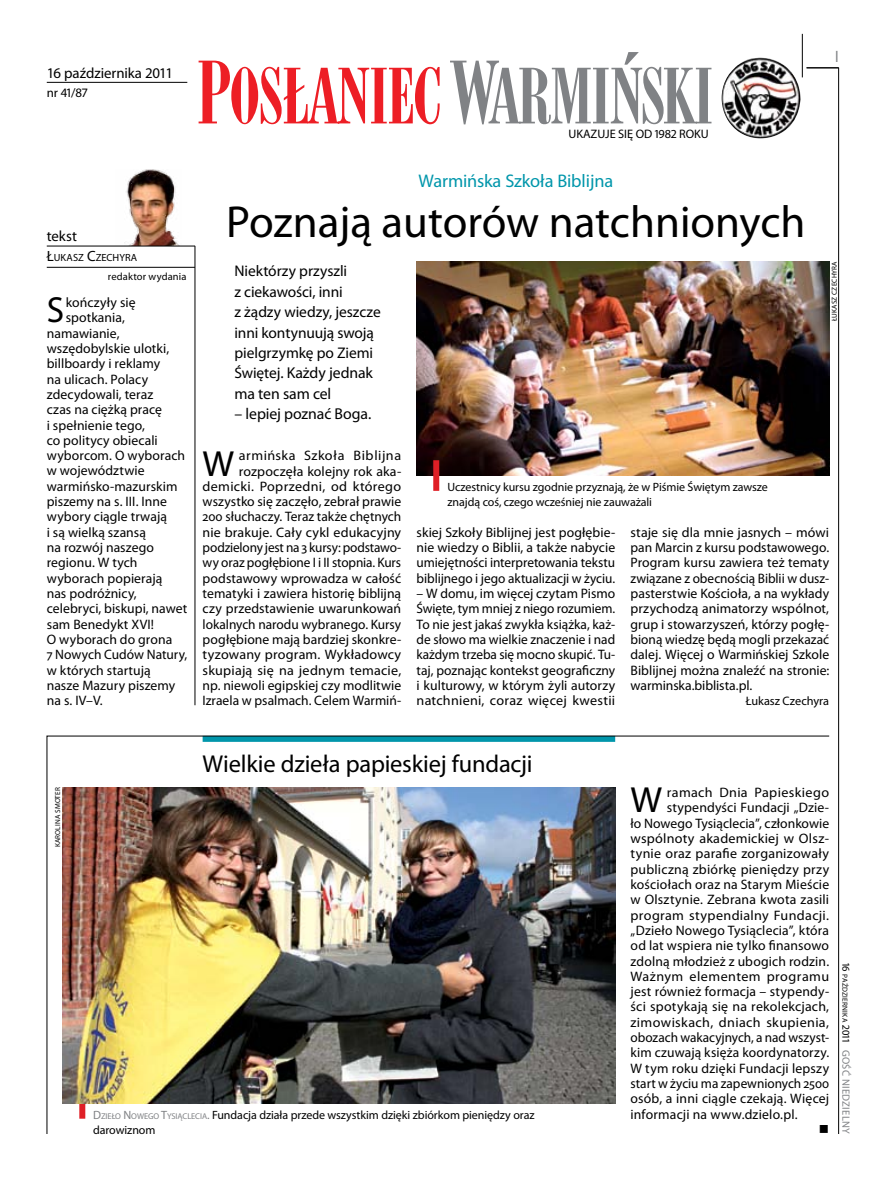
<style>
.page{position:relative;width:893px;height:1191px;background:#fff}
.page>*{position:absolute;margin:0;border:0;box-sizing:border-box;transform-origin:0 0}
.t1{font:45px "Myriad Pro";color:#000}
.t2{font:36.45px "Myriad Pro";color:#000}
.t3{font:24.45px "Myriad Pro";letter-spacing:-.01em;color:#000}
.t4{font:18.3px "Myriad Pro";letter-spacing:-.01em;color:#0096ab}
.t5{font:16.5px "Myriad Pro";color:#808285;scale:.9 1}
.t6{font:15.75px/20.4px "Myriad Pro";letter-spacing:-.005em;color:#000}
.t7{font:15.45px/20.4px "Myriad Pro";letter-spacing:-.005em;color:#000}
.t8{font:14.85px "Myriad Pro";color:#000}
.t9{font:13.65px/15.3px "Myriad Pro";letter-spacing:.005em;color:#000;text-align:justify}
.t10{font:13.65px "Myriad Pro";letter-spacing:.025em;color:#000}
.t11{font:13.65px "Myriad Pro";letter-spacing:.03em;color:#000}
.t12{font:13.65px "Wingdings";color:#000}
.t13{font:12.9px "Myriad Pro";color:#000}
.t14{font:12.3px "Myriad Pro";letter-spacing:-.005em;color:#000}
.t15{font:12px/15.3px "Myriad Pro";letter-spacing:-.005em;color:#000}
.t16{font:10.5px "Myriad Pro";letter-spacing:.01em;color:#000}
.t17{font:10.5px "Myriad Pro";letter-spacing:.03em;color:#808285}
.t18{font:10.35px "Myriad Pro";letter-spacing:.005em;color:#000}
.t19{font:7.35px "Myriad Pro";letter-spacing:.035em;color:#000}
.t20{font:7.2px "Myriad Pro";letter-spacing:.02em;color:#000}
.s1{font-size:14.85px}
.s2{font-size:15.45px}
.s3{color:#808285}
.s4{font-size:8.4px;color:#808285}
.s5{font-size:10.5px}
</style>
<div class="page">
<hr style="left:838px;top:68px;width:1px;height:1066px;background:#000">
<hr style="left:802px;top:34px;width:1px;height:43px;background:#000">
<svg style="left:47px;top:735px;width:783px;height:399px"></svg>
<hr style="left:806px;top:68px;width:33px;height:1px;background:#000">
<svg style="left:450px;top:52px;width:261px;height:72px"></svg>
<svg style="left:199px;top:61px;width:241px;height:63px"></svg>
<img style="left:722px;top:58px;width:80px;height:81px">
<hr style="left:195px;top:246px;width:1px;height:459px;background:#000">
<img style="left:115px;top:169px;width:66px;height:77px">
<hr style="left:47px;top:246px;width:148px;height:1px;background:#000">
<hr style="left:47px;top:267px;width:148px;height:1px;background:#000">
<hr style="left:47px;top:82px;width:140px;height:1px;background:#000">
<div style="left:79px;top:1088px;width:6px;height:30px;background:#df1f26"></div>
<img style="left:62px;top:787px;width:553px;height:316px">
<img style="left:416px;top:261px;width:413px;height:214px">
<div style="left:433px;top:460px;width:6px;height:31px;background:#df1f26"></div>
<p class="t8" style="left:47px;top:63px;width:128px">16 października 2011</p>
<p class="t13" style="left:47px;top:85px;width:42px">nr 41/87</p>
<p class="t8" style="left:47px;top:227px;width:32px">tekst</p>
<p class="t18" style="left:47px;top:251px;width:92px"><span class="s1">Ł</span>UKASZ <span class="s1">C</span>ZECHYRA</p>
<p class="t16" style="left:108px;top:270px;width:80px">redaktor wydania</p>
<h2 class="t2" style="left:47px;top:288px;width:19px">S</h2>
<p class="t9" style="left:66px;top:295px;width:71px">kończyły się</p>
<p class="t9" style="left:66px;top:310px;width:61px">spotkania,</p>
<p class="t9" style="left:47px;top:325px;width:74px">namawianie,</p>
<p class="t9" style="left:47px;top:340px;width:124px">wszędobylskie ulotki,</p>
<p class="t9" style="left:47px;top:356px;width:115px">billboardy i reklamy</p>
<p class="t9" style="left:47px;top:371px;width:103px">na ulicach. Polacy</p>
<p class="t9" style="left:47px;top:386px;width:108px">zdecydowali, teraz</p>
<p class="t9" style="left:47px;top:402px;width:117px">czas na ciężką pracę</p>
<p class="t9" style="left:47px;top:417px;width:100px">i spełnienie tego,</p>
<p class="t9" style="left:47px;top:432px;width:113px">co politycy obiecali</p>
<p class="t9" style="left:47px;top:448px;width:140px">wyborcom. O wyborach</p>
<p class="t9" style="left:47px;top:463px;width:99px">w województwie</p>
<p class="t9" style="left:47px;top:478px;width:132px">warmińsko-mazurskim</p>
<p class="t9" style="left:47px;top:493px;width:122px">piszemy na s. III. Inne</p>
<p class="t9" style="left:47px;top:509px;width:122px">wybory ciągle trwają</p>
<p class="t9" style="left:47px;top:524px;width:101px">i są wielką szansą</p>
<p class="t9" style="left:47px;top:539px;width:109px">na rozwój naszego</p>
<p class="t9" style="left:47px;top:555px;width:92px">regionu. W tych</p>
<p class="t9" style="left:47px;top:570px;width:117px">wyborach popierają</p>
<p class="t9" style="left:47px;top:585px;width:92px">nas podróżnicy,</p>
<p class="t9" style="left:47px;top:601px;width:142px">celebryci, biskupi, nawet</p>
<p class="t9" style="left:47px;top:616px;width:109px">sam Benedykt XVI!</p>
<p class="t9" style="left:47px;top:631px;width:127px">O wyborach do grona</p>
<p class="t9" style="left:47px;top:647px;width:142px">7 Nowych Cudów Natury,</p>
<p class="t9" style="left:47px;top:662px;width:105px">w których startują</p>
<p class="t9" style="left:47px;top:677px;width:130px">nasze Mazury piszemy</p>
<p class="t9" style="left:47px;top:693px;width:58px">na s. IV–V.</p>
<p class="t14" style="left:569px;top:126px;width:142px">UKAZUJE SIĘ OD 1982 ROKU</p>
<p class="t5" style="left:835px;top:46px;width:5px">I</p>
<h3 class="t4" style="left:419px;top:169px;width:196px">Warmińska Szkoła Biblijna</h3>
<h1 class="t1" style="left:226px;top:194px;width:581px">Poznają autorów natchnionych</h1>
<p class="t7" style="left:234px;top:261px;width:148px">Niektórzy przyszli<br>z ciekawości, inni<br>z żądzy wiedzy, jeszcze inni kontynuują swoją pielgrzymkę po Ziemi</p>
<p class="t6" style="left:234px;top:363px;width:140px"><span class="s2">Świętej</span>. Każdy jednak ma ten sam cel</p>
<p class="t6" style="left:234px;top:403px;width:138px">– lepiej poznać Boga.</p>
<h2 class="t2" style="left:203px;top:441px;width:33px">W</h2>
<p class="t20" style="left:830px;top:321px;width:61px;rotate:-90deg">Łukasz Czechyra</p>
<p class="t9" style="left:203px;top:448px;width:200px;text-align:right">armińska Szkoła Biblijna rozpoczęła kolejny rok aka&shy;demicki. Poprzedni, od którego wszystko się zaczęło, zebrał prawie 200 słuchaczy. Teraz także chętnych nie brakuje. Cały cykl edukacyjny podzielony jest na 3 kursy: podstawo&shy;wy oraz pogłębione I i II stopnia. Kurs podstawowy wprowadza w całość tematyki i zawiera historię biblijną czy przedstawienie uwarunkowań lokalnych narodu wybranego. Kursy pogłębione mają bardziej skonkre&shy;tyzowany program. Wykładowcy skupiają się na jednym temacie, np. niewoli egipskiej czy modlitwie Izraela w psalmach. Celem Warmiń-</p>
<p class="t15" style="left:448px;top:479px;width:322px">Uczestnicy kursu zgodnie przyznają, że w Piśmie Świętym zawsze znajdą coś, czego wcześniej nie zauważali</p>
<p class="t9" style="left:417px;top:524px;width:200px">skiej Szkoły Biblijnej jest pogłębie&shy;nie wiedzy o Biblii, a także nabycie umiejętności interpretowania tekstu biblijnego i jego aktualizacji w życiu.</p>
<p class="t9" style="left:417px;top:585px;width:200px">– W domu, im więcej czytam Pismo Święte, tym mniej z niego rozumiem.<br>To nie jest jakaś zwykła książka, każ&shy;de słowo ma wielkie znaczenie i nad każdym trzeba się mocno skupić. Tu&shy;taj, poznając kontekst geograficzny i kulturowy, w którym żyli autorzy natchnieni, coraz więcej kwestii</p>
<p class="t9" style="left:630px;top:524px;width:200px">staje się dla mnie jasnych – mówi pan Marcin z kursu podstawowego.<br>Program kursu zawiera też tematy związane z obecnością Biblii w dusz&shy;pasterstwie Kościoła, a na wykłady przychodzą animatorzy wspólnot, grup i stowarzyszeń, którzy pogłę&shy;bioną wiedzę będą mogli przekazać dalej. Więcej o Warmińskiej Szkole Biblijnej można znaleźć na stronie: warminska.biblista.pl.</p>
<p class="t14" style="left:746px;top:693px;width:85px">Łukasz Czechyra</p>
<h3 class="t3" style="left:203px;top:748px;width:331px">Wielkie dzieła papieskiej fundacji</h3>
<p class="t20" style="left:53px;top:847px;width:60px;rotate:-90deg">Karolina Smoter</p>
<p class="t15" style="left:93px;top:1106px;width:443px"><span class="s3">D</span><span class="s4">ZIEŁO</span> <span class="s3">N</span> <span class="s4">OWEGO</span> <span class="s3">T</span><span class="s4">YSIĄCLECIA</span><span class="s3">.</span> Fundacja działa przede wszystkim dzięki zbiórkom pieniędzy oraz darowiznom</p>
<h2 class="t2" style="left:630px;top:777px;width:33px">W</h2>
<p class="t10" style="left:667px;top:784px;width:164px">ramach Dnia Papieskiego</p>
<p class="t9" style="left:667px;top:800px;width:164px">stypendyści Fundacji „Dzie-</p>
<p class="t9" style="left:630px;top:815px;width:200px">ło Nowego Tysiąclecia”, członkowie</p>
<p class="t9" style="left:630px;top:830px;width:200px">wspólnoty akademickiej w Olsz-</p>
<p class="t9" style="left:630px;top:846px;width:200px">tynie oraz parafie zorganizowały</p>
<p class="t9" style="left:630px;top:861px;width:200px">publiczną zbiórkę pieniędzy przy</p>
<p class="t9" style="left:630px;top:876px;width:200px">kościołach oraz na Starym Mieście</p>
<p class="t9" style="left:630px;top:892px;width:200px">w Olsztynie. Zebrana kwota zasili</p>
<p class="t9" style="left:630px;top:907px;width:200px">program stypendialny Fundacji.</p>
<p class="t9" style="left:630px;top:922px;width:200px">„Dzieło Nowego Tysiąclecia”, która</p>
<p class="t9" style="left:630px;top:937px;width:200px">od lat wspiera nie tylko finansowo</p>
<p class="t9" style="left:630px;top:953px;width:200px">zdolną młodzież z ubogich rodzin.</p>
<p class="t11" style="left:630px;top:968px;width:200px">Ważnym elementem programu</p>
<p class="t9" style="left:630px;top:983px;width:200px">jest również formacja – stypendy-</p>
<p class="t9" style="left:630px;top:999px;width:200px">ści spotykają się na rekolekcjach,</p>
<p class="t10" style="left:630px;top:1013px;width:200px">zimowiskach, dniach skupienia,</p>
<p class="t9" style="left:630px;top:1029px;width:200px">obozach wakacyjnych, a nad wszyst-</p>
<p class="t9" style="left:630px;top:1045px;width:200px">kim czuwają księża koordynatorzy.</p>
<p class="t9" style="left:630px;top:1060px;width:200px">W tym roku dzięki Fundacji lepszy</p>
<p class="t9" style="left:630px;top:1075px;width:200px">start w życiu ma zapewnionych 2500</p>
<p class="t9" style="left:630px;top:1091px;width:200px">osób, a inni ciągle czekają. Więcej</p>
<p class="t9" style="left:630px;top:1106px;width:169px">informacji na www.dzielo.pl.</p>
<p class="t12" style="left:819px;top:1121px;width:12px">■</p>
<p class="t19" style="left:849px;top:962px;width:81px;rotate:90deg"><span class="s5">16</span> PAŹDZIERNIKA <span class="s5">2011</span></p>
<p class="t17" style="left:852px;top:1049px;width:86px;rotate:90deg">Gość Niedzielny</p>
</div>
